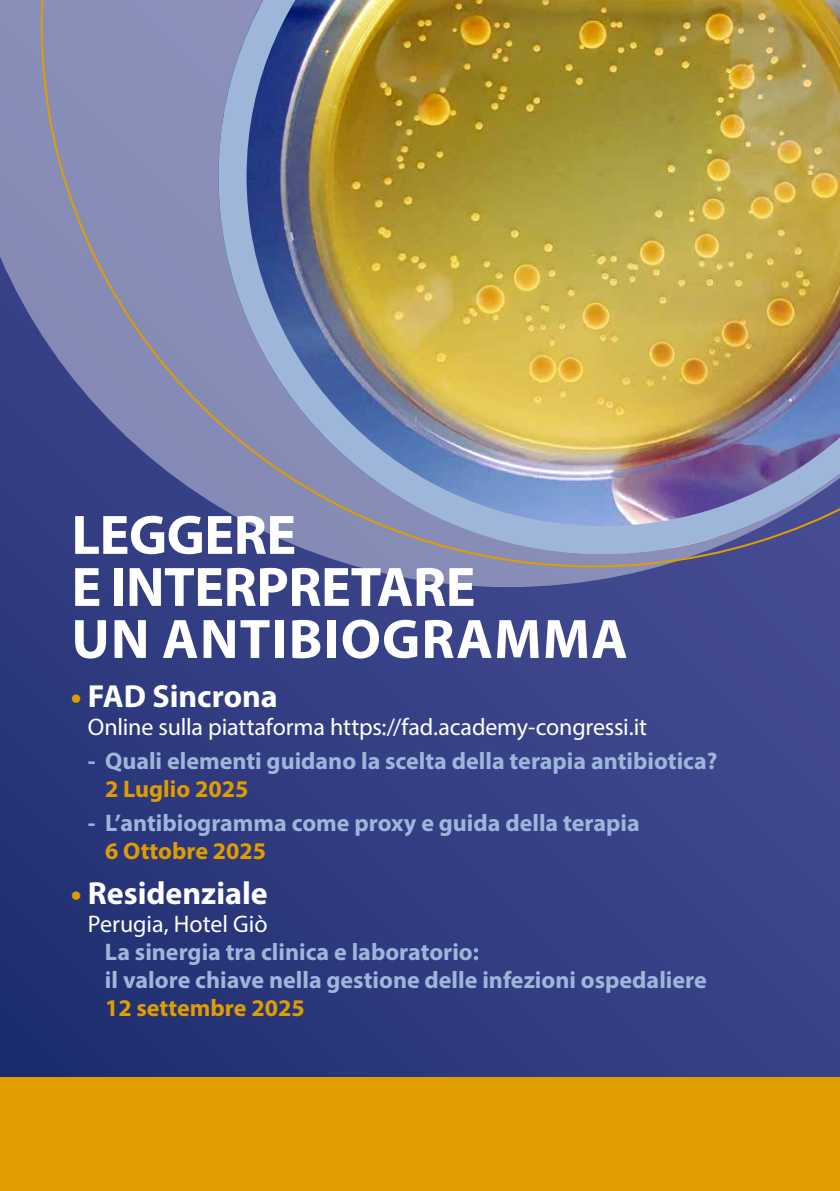
<style>
.page{position:relative;width:840px;height:1191px;background:#fff}
.page>*{position:absolute;margin:0;border:0;box-sizing:border-box;transform-origin:0 0}
.t1{font:700 56px/52px "Myriad Pro";letter-spacing:-.01em;color:#fff}
.t2{font:700 32px "Myriad Pro";color:#fff}
.t3{font:700 24px/28px "Myriad Pro";color:#9fb6db}
.t4{font:24px "Myriad Pro";letter-spacing:-.005em;color:#fff}
.t5{font:700 24px "Myriad Pro";color:#df9d00}
.s1{color:#df9d00}
</style>
<div class="page">
<div style="left:0;top:0;width:839px;height:1191px;background:linear-gradient(to right,#253376,#40488e)"></div>
<svg style="left:0;top:0;width:839px;height:587px;background:#575f99"></svg>
<svg style="left:41px;top:0;width:798px;height:567px;background:#7379a8"></svg>
<img style="left:218px;top:0;width:621px;height:554px">
<div style="left:0;top:1077px;width:839px;height:114px;background:#df9d00"></div>
<h1 class="t1" style="left:71px;top:507px;width:557px">LEGGERE<br>E INTERPRETARE<br>UN ANTIBIOGRAMMA</h1>
<h2 class="t2" style="left:71px;top:676px;width:208px"><span class="s1">•</span> FAD Sincrona</h2>
<p class="t4" style="left:88px;top:712px;width:560px">Online sulla piattaforma https://fad.academy-congressi.it</p>
<p class="t3" style="left:88px;top:746px;width:630px">- Quali elementi guidano la scelta della terapia antibiotica?</p>
<p class="t5" style="left:105px;top:773px;width:145px">2 Luglio 2025</p>
<p class="t3" style="left:88px;top:808px;width:553px">- L’antibiogramma come proxy e guida della terapia</p>
<p class="t5" style="left:105px;top:835px;width:163px">6 Ottobre 2025</p>
<h2 class="t2" style="left:71px;top:872px;width:198px"><span class="s1">•</span> Residenziale</h2>
<p class="t4" style="left:88px;top:909px;width:181px">Perugia, Hotel Giò</p>
<p class="t3" style="left:105px;top:937px;width:603px">La sinergia tra clinica e laboratorio:<br>il valore chiave nella gestione delle infezioni ospedaliere</p>
<p class="t5" style="left:105px;top:992px;width:201px">12 settembre 2025</p>
</div>
